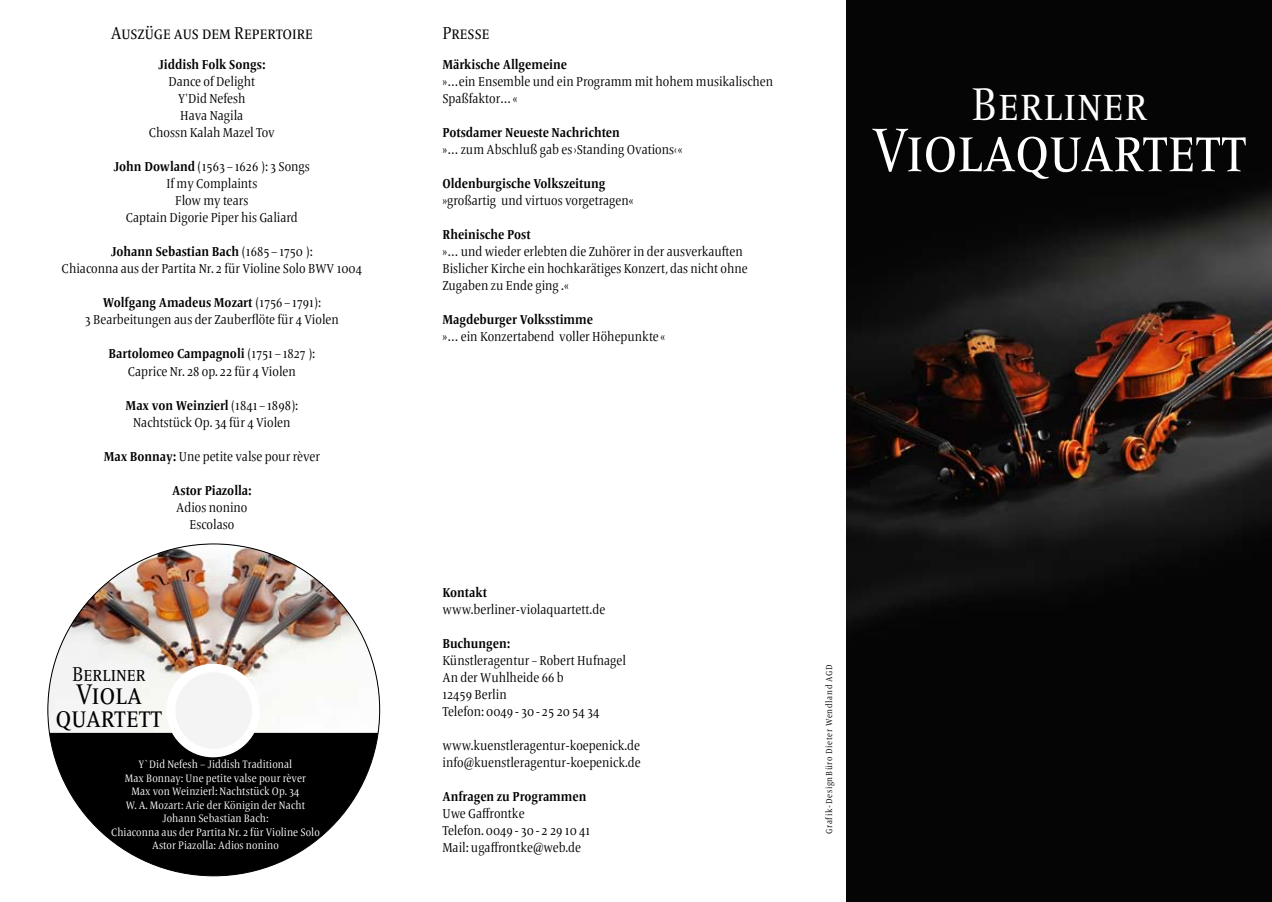
<style>
.page{position:relative;width:1272px;height:902px;background:#fff}
.page>*{position:absolute;margin:0;border:0;box-sizing:border-box;transform-origin:0 0}
.t1{font:condensed 64.5px "Frutiger Serif LT Pro";color:#fff}
.t2{font:condensed 48px "Frutiger Serif LT Pro";letter-spacing:.025em;color:#fff}
.t3{font:condensed 29.85px/22.8px "Frutiger Serif LT Pro";color:#000;text-align:center}
.t4{font:condensed 21px "Frutiger Serif LT Pro";color:#000}
.t5{font:condensed 18px "Frutiger Serif LT Pro";color:#000}
.t6{font:condensed 13.5px/17px "Frutiger Serif LT Pro";color:#000;text-align:center}
.t7{font:700 condensed 13.5px "Frutiger Serif LT Pro";color:#000}
.t8{font:condensed 11.25px/13.5px "Frutiger Serif LT Pro";letter-spacing:.01em;color:#fff;text-align:center}
.t9{font:condensed 9px "Frutiger Serif LT Pro";letter-spacing:.075em;color:#000}
.s1{font-weight:700}
</style>
<div class="page">
<div style="left:48px;top:544px;width:331px;height:331px;background:#000;border-radius:50%"></div>
<img style="left:48px;top:544px;width:331px;height:188px">
<div style="left:166px;top:663px;width:94px;height:94px;background:#fff;border-radius:50%"></div>
<div style="left:175px;top:672px;width:77px;height:76px;background:#f4f4f5;border-radius:50%"></div>
<img style="left:846px;top:0;width:425px;height:901px">
<h3 class="t5" style="left:111px;top:23px;width:203px">Auszüge aus dem Repertoire</h3>
<p class="t7" style="left:158px;top:57px;width:109px">Jiddish Folk Songs:</p>
<p class="t6" style="left:149px;top:73px;width:127px">Dance of Delight<br>Y'Did Nefesh<br>Hava Nagila<br>Chossn Kalah Mazel Tov</p>
<p class="t6" style="left:114px;top:158px;width:197px"><span class="s1">John Dowland</span> (1563 – 1626 ): 3 Songs<br>If my Complaints<br>Flow my tears<br>Captain Digorie Piper his Galiard</p>
<p class="t6" style="left:62px;top:243px;width:302px"><span class="s1">Johann Sebastian Bach</span> (1685 – 1750 ):<br>Chiaconna aus der Partita Nr. 2 für Violine Solo BWV 1004</p>
<p class="t6" style="left:85px;top:294px;width:255px"><span class="s1">Wolfgang Amadeus Mozart</span> (1756 – 1791):<br>3 Bearbeitungen aus der Zauberflöte für 4 Violen</p>
<p class="t6" style="left:109px;top:345px;width:208px"><span class="s1">Bartolomeo Campagnoli</span> (1751 – 1827 ):<br>Caprice Nr. 28 op. 22 für 4 Violen</p>
<p class="t6" style="left:126px;top:396px;width:174px"><span class="s1">Max von Weinzierl</span> (1841 – 1898):<br>Nachtstück Op. 34 für 4 Violen</p>
<p class="t6" style="left:104px;top:447px;width:218px"><span class="s1">Max Bonnay:</span> Une petite valse pour rèver</p>
<p class="t7" style="left:172px;top:482px;width:81px">Astor Piazolla:</p>
<p class="t6" style="left:176px;top:498px;width:73px">Adios nonino<br>Escolaso</p>
<h3 class="t4" style="left:72px;top:661px;width:75px">Berliner</h3>
<h3 class="t3" style="left:55px;top:682px;width:109px">Viola quartett</h3>
<p class="t8" style="left:111px;top:757px;width:210px">Y`Did Nefesh – Jiddish Traditional<br>Max Bonnay: Une petite valse pour rèver<br>Max von Weinzierl: Nachtstück Op. 34<br>W. A. Mozart: Arie der Königin der Nacht Johann Sebastian Bach:<br>Chiaconna aus der Partita Nr. 2 für Violine Solo Astor Piazolla: Adios nonino</p>
<h3 class="t5" style="left:442px;top:23px;width:49px">Presse</h3>
<p class="t7" style="left:442px;top:57px;width:126px">Märkische Allgemeine</p>
<p class="t6" style="left:442px;top:73px;width:332px;text-align:left">»…ein Ensemble und ein Programm mit hohem musikalischen<br>Spaßfaktor… «</p>
<p class="t7" style="left:442px;top:125px;width:179px">Potsdamer Neueste Nachrichten</p>
<p class="t6" style="left:442px;top:141px;width:241px">»… zum Abschluß gab es ›Standing Ovations‹«</p>
<p class="t7" style="left:442px;top:176px;width:164px">Oldenburgische Volkszeitung</p>
<p class="t6" style="left:442px;top:192px;width:193px">»großartig und virtuos vorgetragen«</p>
<p class="t7" style="left:442px;top:227px;width:90px">Rheinische Post</p>
<p class="t6" style="left:442px;top:243px;width:307px;text-align:left">»… und wieder erlebten die Zuhörer in der ausverkauften<br>Bislicher Kirche ein hochkarätiges Konzert, das nicht ohne<br>Zugaben zu Ende ging .«</p>
<p class="t7" style="left:442px;top:312px;width:152px">Magdeburger Volksstimme</p>
<p class="t6" style="left:442px;top:328px;width:224px">»… ein Konzertabend voller Höhepunkte «</p>
<h2 class="t2" style="left:971px;top:76px;width:177px">Berliner</h2>
<h1 class="t1" style="left:871px;top:112px;width:376px">Violaquartett</h1>
<p class="t7" style="left:442px;top:584px;width:46px">Kontakt</p>
<p class="t6" style="left:442px;top:600px;width:164px">www.berliner-violaquartett.de</p>
<p class="t7" style="left:442px;top:635px;width:69px">Buchungen:</p>
<p class="t6" style="left:442px;top:651px;width:185px;text-align:left">Künstleragentur – Robert Hufnagel<br>An der Wuhlheide 66 b<br>12459 Berlin<br>Telefon: 0049 - 30- 25 20 54 34</p>
<p class="t6" style="left:442px;top:737px;width:200px;text-align:left">www.kuenstleragentur-koepenick.de info@kuenstleragentur-koepenick.de</p>
<p class="t7" style="left:442px;top:788px;width:145px">Anfragen zu Programmen</p>
<p class="t6" style="left:442px;top:805px;width:149px;text-align:left">Uwe Gaffrontke<br>Telefon. 0049 - 30- 2 29 10 41<br>Mail: ugaffrontke@web.de</p>
<p class="t9" style="left:824px;top:833px;width:171px;rotate:-90deg">Grafik-DesignBüro Dieter Wendland AGD</p>
</div>
